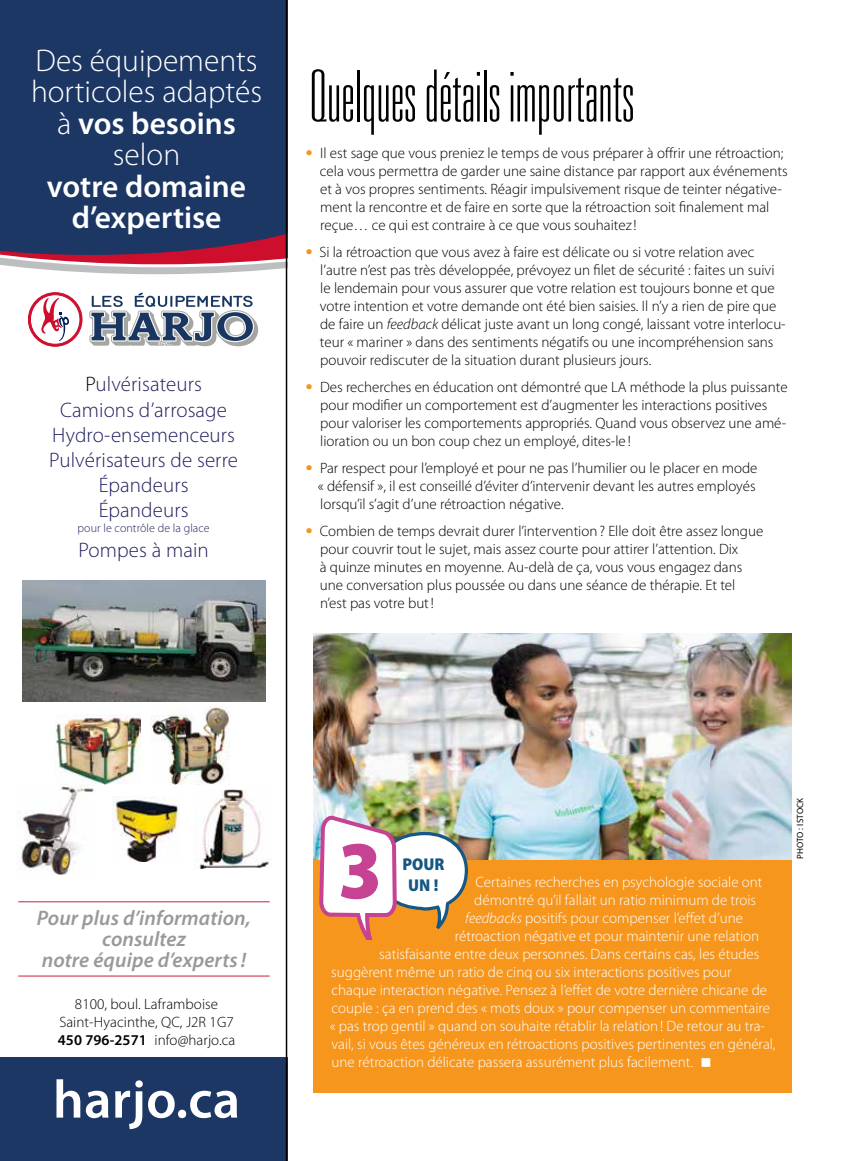
<style>
.page{position:relative;width:846px;height:1161px;background:#fff}
.page>*{position:absolute;margin:0;border:0;box-sizing:border-box;transform-origin:0 0}
.t1{font:900 semi-condensed 82.95px "Myriad Pro";color:#c64293}
.t2{font:100 ultra-condensed 72px "Univers LT Std";color:#000}
.t3{font:600 54px "Myriad Pro";letter-spacing:.005em;color:#fff}
.t4{font:300 31.5px/31.5px "Myriad Pro";color:#fff;text-align:center}
.t5{font:600 31.5px/31.5px "Myriad Pro";color:#fff;text-align:center}
.t6{font:300 21px/25.2px "Myriad Pro";letter-spacing:.005em;color:#222161;text-align:center}
.t7{font:italic 600 21px/21px "Myriad Pro";letter-spacing:.005em;color:#999998;text-align:center}
.t8{font:900 semi-condensed 17.1px "Myriad Pro";color:#155785}
.t9{font:300 15px/18px "Myriad Pro";color:#000}
.t10{font:300 15px "Myriad Pro";color:#fff}
.t11{font:300 12px "Myriad Pro";letter-spacing:.005em;color:#222161}
.t12{font:9px "Myriad Pro";letter-spacing:.02em;color:#000}
.s1{font-weight:600}
.s2{color:#000}
.s3{font-style:italic}
</style>
<div class="page">
<div style="left:313px;top:860px;width:479px;height:234px;background:#f7961c"></div>
<svg style="left:20px;top:267px;width:266px;height:10px"></svg>
<svg style="left:0;top:255px;width:286px;height:12px"></svg>
<div style="left:0;top:0;width:286px;height:255px;background:#1c3764"></div>
<img style="left:22px;top:580px;width:243px;height:122px">
<img style="left:152px;top:707px;width:78px;height:77px">
<img style="left:56px;top:715px;width:85px;height:69px">
<img style="left:197px;top:790px;width:72px;height:79px">
<img style="left:16px;top:784px;width:79px;height:90px">
<img style="left:113px;top:797px;width:66px;height:65px">
<svg style="left:28px;top:293px;width:54px;height:53px"></svg>
<svg style="left:89px;top:293px;width:169px;height:53px"></svg>
<hr style="left:18px;top:901px;width:252px;height:1px;background:#cd2036">
<hr style="left:18px;top:976px;width:252px;height:1px;background:#cd2036">
<div style="left:0;top:1057px;width:287px;height:104px;background:#1c3764"></div>
<hr style="left:286px;top:0;width:1px;height:1161px;background:#000">
<img style="left:313px;top:634px;width:479px;height:226px">
<img style="left:319px;top:816px;width:149px;height:123px">
<h3 class="t4" style="left:31px;top:44px;width:233px">Des équipements horticoles adaptés à <span class="s1">vos besoins </span>selon</h3>
<h3 class="t5" style="left:47px;top:170px;width:201px">votre domaine d’expertise</h3>
<h3 class="t6" style="left:49px;top:372px;width:190px"><span class="s2">P</span>ulvérisateurs<br>Camions d’arrosage<br>Hydro-ensemenceurs<br>Pulvérisateurs de serre<br>Épandeurs<br>Épandeurs</h3>
<p class="t11" style="left:78px;top:521px;width:134px">pour le contrôle de la glace</p>
<h3 class="t6" style="left:78px;top:537px;width:132px">Pompes à main</h3>
<h2 class="t2" style="left:309px;top:59px;width:326px">Quelques détails importants</h2>
<p class="t9" style="left:320px;top:143px;width:469px">Il est sage que vous preniez le temps de vous préparer à offrir une rétroaction; cela vous permettra de garder une saine distance par rapport aux événements et à vos propres sentiments. Réagir impulsivement risque de teinter négative‑ ment la rencontre et de faire en sorte que la rétroaction soit finalement mal reçue… ce qui est contraire à ce que vous souhaitez !</p>
<p class="t9" style="left:319px;top:242px;width:468px">Si la rétroaction que vous avez à faire est délicate ou si votre relation avec l’autre n’est pas très développée, prévoyez un filet de sécurité : faites un suivi le lendemain pour vous assurer que votre relation est toujours bonne et que votre intention et votre demande ont été bien saisies. Il n’y a rien de pire que de faire un <span class="s3">feedback</span> délicat juste avant un long congé, laissant votre interlocu‑ teur « mariner » dans des sentiments négatifs ou une incompréhension sans pouvoir rediscuter de la situation durant plusieurs jours.</p>
<p class="t9" style="left:320px;top:377px;width:469px">Des recherches en éducation ont démontré que LA méthode la plus puissante pour modifier un comportement est d’augmenter les interactions positives pour valoriser les comportements appropriés. Quand vous observez une amé‑ lioration ou un bon coup chez un employé, dites-le !</p>
<p class="t9" style="left:318px;top:458px;width:441px">Par respect pour l’employé et pour ne pas l’humilier ou le placer en mode « défensif », il est conseillé d’éviter d’intervenir devant les autres employés lorsqu’il s’agit d’une rétroaction négative.</p>
<p class="t9" style="left:320px;top:521px;width:445px">Combien de temps devrait durer l’intervention? Elle doit être assez longue pour couvrir tout le sujet, mais assez courte pour attirer l’attention. Dix<br>à quinze minutes en moyenne. Au-delà de ça, vous vous engagez dans une conversation plus poussée ou dans une séance de thérapie. Et tel n’est pas votre but!</p>
<h3 class="t7" style="left:37px;top:907px;width:216px">Pour plus d’information, consultez<br>notre équipe d’experts!</h3>
<p class="t9" style="left:58px;top:995px;width:179px;text-align:center">8100, boul. Laframboise<br>Saint-Hyacinthe, QC, J2R 1G7<br><span class="s1">450 796-2571</span> info@harjo.ca</p>
<h3 class="t3" style="left:53px;top:1065px;width:189px">harjo.ca</h3>
<h1 class="t1" style="left:338px;top:816px;width:46px">3</h1>
<p class="t8" style="left:402px;top:853px;width:43px">POUR</p>
<p class="t10" style="left:475px;top:872px;width:289px">Certaines recherches en psychologie sociale ont</p>
<p class="t10" style="left:474px;top:890px;width:283px">démontré qu’il fallait un ratio minimum de trois</p>
<p class="t10" style="left:465px;top:908px;width:279px"><span class="s3">feedbacks</span> positifs pour compenser l’effet d’une</p>
<p class="t10" style="left:455px;top:926px;width:306px">rétroaction négative et pour maintenir une relation</p>
<p class="t10" style="left:379px;top:944px;width:382px">satisfaisante entre deux personnes. Dans certains cas, les études</p>
<p class="t10" style="left:331px;top:962px;width:402px">suggèrent même un ratio de cinq ou six interactions positives pour</p>
<p class="t10" style="left:332px;top:980px;width:437px">chaque interaction négative. Pensez à l’effet de votre dernière chicane de</p>
<p class="t10" style="left:332px;top:998px;width:440px">couple : ça en prend des « mots doux » pour compenser un commentaire</p>
<p class="t10" style="left:330px;top:1016px;width:437px">« pas trop gentil » quand on souhaite rétablir la relation! De retour au tra‑</p>
<p class="t10" style="left:332px;top:1034px;width:445px">vail, si vous êtes généreux en rétroactions positives pertinentes en général,</p>
<p class="t10" style="left:332px;top:1052px;width:382px">une rétroaction délicate passera assurément plus facilement. ■</p>
<p class="t8" style="left:408px;top:874px;width:32px">UN !</p>
<p class="t12" style="left:795px;top:859px;width:63px;rotate:-90deg">PHOTO : ISTOCK</p>
</div>
